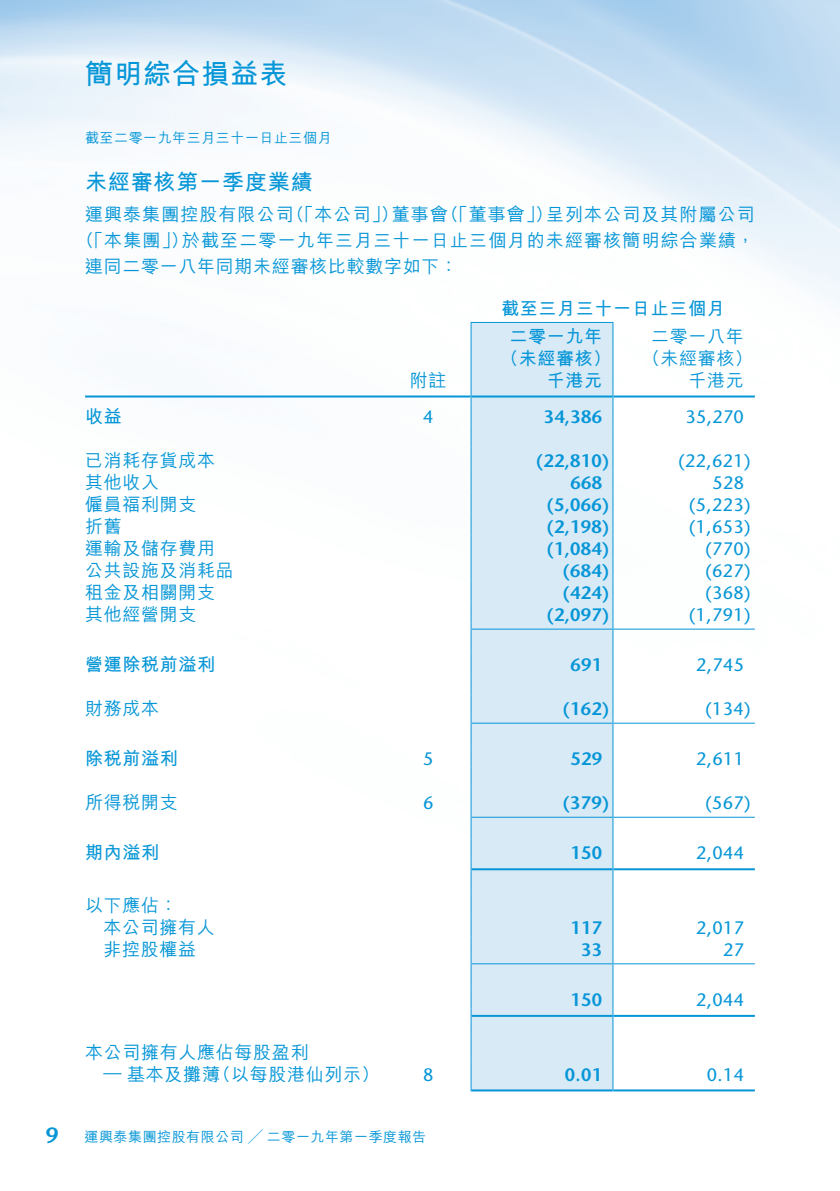
<style>
.page{position:relative;width:840px;height:1191px;background:#fff}
.page>*{position:absolute;margin:0;border:0;box-sizing:border-box;transform-origin:0 0}
.t1{font:700 28px "M Hei HK";letter-spacing:.035em;color:#0696d7}
._01_H1{font:700 22px "M Hei HK";letter-spacing:.035em;color:#0696d7}
.t2{font:600 22px "Stone Sans Std";color:#0696d7}
._50_Table_txt{font:500 18px "M Hei HK";letter-spacing:.035em;color:#0696d7}
._50_Table_txt-2{font:500 18px "Stone Sans Std";letter-spacing:.015em;color:#0696d7}
._50_Table_txt-3{font:600 18px "Stone Sans Std";letter-spacing:.015em;color:#0696d7}
._00_txt{font:500 18px/26px "M Hei HK";letter-spacing:.06em;color:#0696d7}
._50_Table_txt-4{font:700 18px "M Hei HK";letter-spacing:.035em;color:#0696d7}
._00_txt-2{font:500 18px/26px "M Hei HK";letter-spacing:.035em;color:#0696d7}
.t3{font:500 14px "M Hei HK";letter-spacing:.035em;color:#0696d7}
</style>
<div class="page">
<img style="left:0;top:0;width:839px;height:1092px">
<div style="left:471px;top:323px;width:141px;height:766px;background:#d9eaf7"></div>
<hr style="left:470px;top:322px;width:143px;height:1px;background:#0696d7">
<svg style="left:470px;top:323px;width:1px;height:768px"></svg>
<svg style="left:612px;top:323px;width:1px;height:768px"></svg>
<hr style="left:85px;top:395px;width:300px;height:2px;background:#0696d7">
<hr style="left:385px;top:395px;width:85px;height:2px;background:#0696d7">
<hr style="left:471px;top:395px;width:141px;height:2px;background:#0696d7">
<hr style="left:613px;top:395px;width:141px;height:2px;background:#0696d7">
<hr style="left:471px;top:628px;width:141px;height:1px;background:#0696d7">
<hr style="left:613px;top:628px;width:141px;height:1px;background:#0696d7">
<hr style="left:471px;top:722px;width:141px;height:1px;background:#0696d7">
<hr style="left:613px;top:722px;width:141px;height:1px;background:#0696d7">
<hr style="left:471px;top:816px;width:141px;height:1px;background:#0696d7">
<hr style="left:613px;top:816px;width:141px;height:1px;background:#0696d7">
<hr style="left:471px;top:868px;width:141px;height:2px;background:#0696d7">
<hr style="left:613px;top:868px;width:141px;height:2px;background:#0696d7">
<hr style="left:471px;top:963px;width:141px;height:1px;background:#0696d7">
<hr style="left:613px;top:963px;width:141px;height:1px;background:#0696d7">
<hr style="left:471px;top:1014px;width:141px;height:2px;background:#0696d7">
<hr style="left:613px;top:1014px;width:141px;height:2px;background:#0696d7">
<hr style="left:471px;top:1089px;width:141px;height:2px;background:#0696d7">
<hr style="left:613px;top:1089px;width:141px;height:2px;background:#0696d7">
<p class="t2" style="left:46px;top:1121px;width:14px">9</p>
<p class="t1" style="left:85px;top:54px;width:204px">簡明綜合損益表</p>
<p class="t3" style="left:85px;top:127px;width:248px">截至二零一九年三月三十一日止三個月</p>
<p class="_01_H1" style="left:85px;top:166px;width:229px">未經審核第一季度業績</p>
<p class="_00_txt" style="left:391px;top:200px;width:58px">董事會</p>
<p class="_00_txt" style="left:440px;top:200px;width:114px">（「董事會」）</p>
<p class="_00_txt" style="left:182px;top:200px;width:574px;text-indent:-97px">運興泰集團控股有限公司<br>於截至二零一九年三月三十一日止三個月的未經審核簡明綜合業績，</p>
<p class="_00_txt" style="left:546px;top:200px;width:210px">呈列本公司及其附屬公司</p>
<p class="_00_txt" style="left:286px;top:200px;width:114px">（「本公司」）</p>
<p class="_00_txt-2" style="left:85px;top:226px;width:374px;text-indent:-9px">（「本集團」）<br>連同二零一八年同期未經審核比較數字如下：</p>
<p class="_50_Table_txt-4" style="left:501px;top:295px;width:225px">截至三月三十一日止三個月</p>
<p class="_50_Table_txt" style="left:650px;top:323px;width:94px">二零一八年</p>
<p class="_50_Table_txt-4" style="left:509px;top:323px;width:94px">二零一九年</p>
<p class="_50_Table_txt-4" style="left:500px;top:345px;width:112px">（未經審核）</p>
<p class="_50_Table_txt" style="left:642px;top:345px;width:112px">（未經審核(</p>
<p class="_50_Table_txt" style="left:409px;top:367px;width:38px">附註</p>
<p class="_50_Table_txt-4" style="left:546px;top:367px;width:57px">千港元</p>
<p class="_50_Table_txt" style="left:688px;top:367px;width:57px">千港元</p>
<p class="_50_Table_txt-4" style="left:85px;top:403px;width:38px">收益</p>
<p class="_50_Table_txt-2" style="left:423px;top:406px;width:12px">4</p>
<p class="_50_Table_txt-3" style="left:543px;top:406px;width:60px">34,386</p>
<p class="_50_Table_txt-2" style="left:685px;top:406px;width:60px">35,270</p>
<p class="_50_Table_txt" style="left:85px;top:447px;width:131px">已消耗存貨成本</p>
<p class="_50_Table_txt-3" style="left:535px;top:450px;width:75px">)22,810(</p>
<p class="_50_Table_txt-2" style="left:678px;top:450px;width:73px">)22,621(</p>
<p class="_50_Table_txt" style="left:85px;top:469px;width:75px">其他收入</p>
<p class="_50_Table_txt-3" style="left:570px;top:472px;width:33px">668</p>
<p class="_50_Table_txt-2" style="left:712px;top:472px;width:33px">528</p>
<p class="_50_Table_txt" style="left:85px;top:491px;width:113px">僱員福利開支</p>
<p class="_50_Table_txt-3" style="left:546px;top:494px;width:64px">)5,066(</p>
<p class="_50_Table_txt-2" style="left:688px;top:494px;width:63px">)5,223(</p>
<p class="_50_Table_txt" style="left:85px;top:513px;width:38px">折舊</p>
<p class="_50_Table_txt-3" style="left:546px;top:516px;width:64px">)2,198(</p>
<p class="_50_Table_txt-2" style="left:688px;top:516px;width:63px">)1,653(</p>
<p class="_50_Table_txt" style="left:85px;top:535px;width:131px">運輸及儲存費用</p>
<p class="_50_Table_txt-3" style="left:546px;top:538px;width:64px">)1,084(</p>
<p class="_50_Table_txt-2" style="left:705px;top:538px;width:46px">)770(</p>
<p class="_50_Table_txt" style="left:85px;top:557px;width:150px">公共設施及消耗品</p>
<p class="_50_Table_txt-3" style="left:562px;top:560px;width:48px">)684(</p>
<p class="_50_Table_txt-2" style="left:705px;top:560px;width:46px">)627(</p>
<p class="_50_Table_txt" style="left:85px;top:579px;width:131px">租金及相關開支</p>
<p class="_50_Table_txt-3" style="left:562px;top:582px;width:48px">)424(</p>
<p class="_50_Table_txt-2" style="left:705px;top:582px;width:46px">)368(</p>
<p class="_50_Table_txt" style="left:85px;top:601px;width:113px">其他經營開支</p>
<p class="_50_Table_txt-3" style="left:546px;top:604px;width:64px">)2,097(</p>
<p class="_50_Table_txt-2" style="left:688px;top:604px;width:63px">)1,791(</p>
<p class="_50_Table_txt-4" style="left:85px;top:651px;width:131px">營運除稅前溢利</p>
<p class="_50_Table_txt-3" style="left:570px;top:654px;width:33px">691</p>
<p class="_50_Table_txt-2" style="left:695px;top:654px;width:49px">2,745</p>
<p class="_50_Table_txt" style="left:85px;top:695px;width:75px">財務成本</p>
<p class="_50_Table_txt-3" style="left:562px;top:698px;width:48px">)162(</p>
<p class="_50_Table_txt-2" style="left:705px;top:698px;width:46px">)134(</p>
<p class="_50_Table_txt-4" style="left:85px;top:745px;width:94px">除稅前溢利</p>
<p class="_50_Table_txt-2" style="left:423px;top:748px;width:12px">5</p>
<p class="_50_Table_txt-3" style="left:570px;top:748px;width:33px">529</p>
<p class="_50_Table_txt-2" style="left:695px;top:748px;width:49px">2,611</p>
<p class="_50_Table_txt" style="left:85px;top:789px;width:94px">所得稅開支</p>
<p class="_50_Table_txt-2" style="left:423px;top:792px;width:12px">6</p>
<p class="_50_Table_txt-3" style="left:562px;top:792px;width:48px">)379(</p>
<p class="_50_Table_txt-2" style="left:705px;top:792px;width:46px">)567(</p>
<p class="_50_Table_txt-4" style="left:85px;top:839px;width:75px">期內溢利</p>
<p class="_50_Table_txt" style="left:85px;top:892px;width:94px">以下應佔：</p>
<p class="_50_Table_txt-3" style="left:570px;top:842px;width:33px">150</p>
<p class="_50_Table_txt-2" style="left:695px;top:842px;width:49px">2,044</p>
<p class="_50_Table_txt" style="left:103px;top:914px;width:113px">本公司擁有人</p>
<p class="_50_Table_txt-3" style="left:570px;top:917px;width:33px">117</p>
<p class="_50_Table_txt-2" style="left:695px;top:917px;width:49px">2,017</p>
<p class="_50_Table_txt" style="left:103px;top:936px;width:94px">非控股權益</p>
<p class="_50_Table_txt-3" style="left:580px;top:939px;width:22px">33</p>
<p class="_50_Table_txt-2" style="left:722px;top:939px;width:22px">27</p>
<p class="_50_Table_txt-3" style="left:570px;top:989px;width:33px">150</p>
<p class="_50_Table_txt-2" style="left:695px;top:989px;width:49px">2,044</p>
<p class="_50_Table_txt" style="left:85px;top:1038px;width:225px">本公司擁有人應佔每股盈利</p>
<p class="_50_Table_txt" style="left:213px;top:1060px;width:168px">（以每股港仙列示(</p>
<p class="_50_Table_txt" style="left:127px;top:1060px;width:94px">基本及攤薄</p>
<p class="_50_Table_txt-2" style="left:103px;top:1061px;width:19px">—</p>
<p class="_50_Table_txt-2" style="left:423px;top:1063px;width:12px">8</p>
<p class="_50_Table_txt-3" style="left:564px;top:1063px;width:39px">0.01</p>
<p class="_50_Table_txt-2" style="left:706px;top:1063px;width:39px">0.14</p>
<p class="t3" style="left:84px;top:1126px;width:343px">運興泰集團控股有限公司 ╱ 二零一九年第一季度報告</p>
</div>
